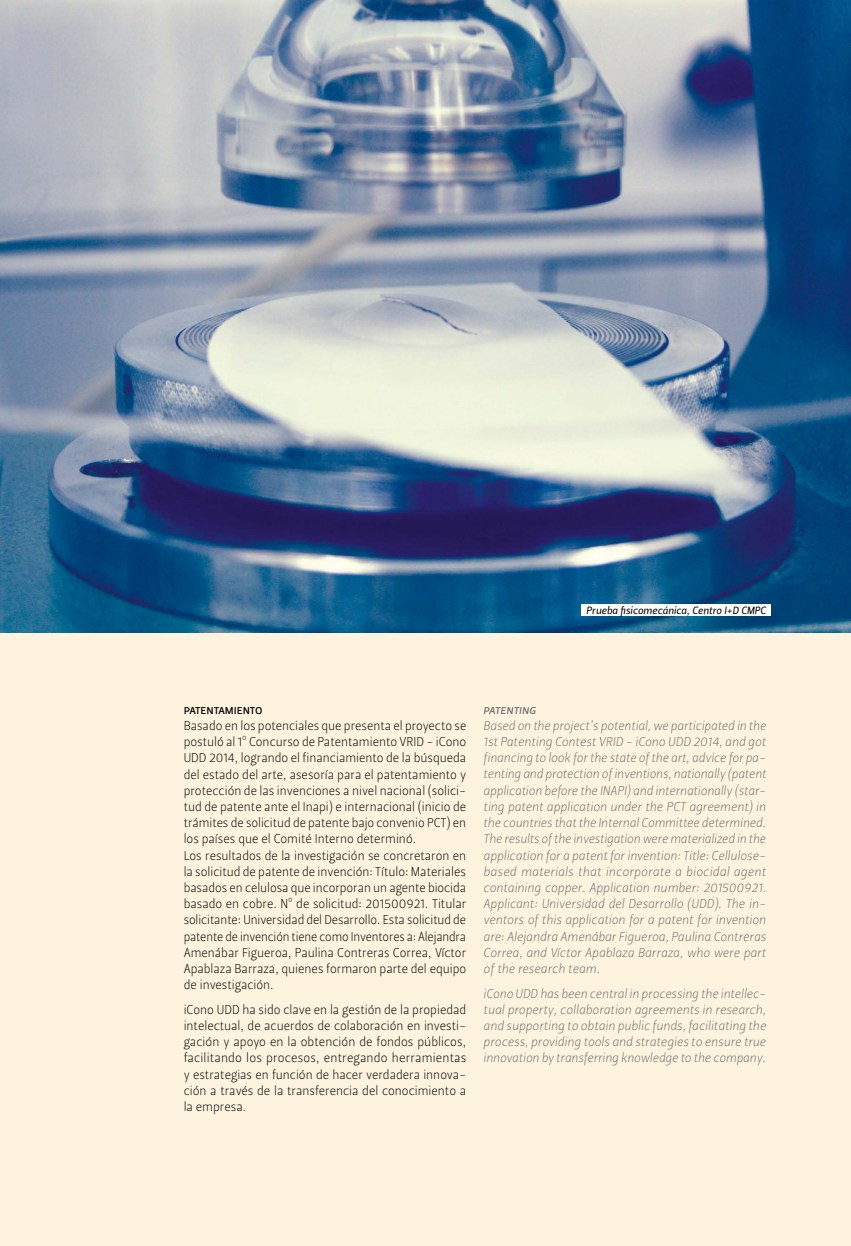
<style>
.page{position:relative;width:851px;height:1246px;background:#fff}
.page>*{position:absolute;margin:0;border:0;box-sizing:border-box;transform-origin:0 0}
.t1{font:12.75px/16.2px "Leitura Sans Grot 1";color:#000}
.t2{font:12.75px/16.2px "Leitura Sans Italic 1";color:#706f6f;text-align:justify}
.t3{font:12.75px "Leitura Sans Grot 2";color:#000}
.t4{font:12.75px "Leitura Sans Italic 2";color:#706f6f}
.t5{font:10.5px "Leitura Sans Italic 2";color:#000}
</style>
<div class="page">
<div style="left:0;top:633px;width:850px;height:613px;background:#fdf3df"></div>
<img style="left:0;top:0;width:850px;height:633px">
<div style="left:581px;top:604px;width:189px;height:12px;background:#fff"></div>
<p class="t5" style="left:586px;top:604px;width:181px">Prueba fisicomecánica, Centro I+D CMPC</p>
<p class="t3" style="left:184px;top:702px;width:80px">patentamiento</p>
<p class="t1" style="left:184px;top:718px;width:284px">Basado en los potenciales que presenta el proyecto se postuló al 1º Concurso de Patentamiento VRID - iCono UDD 2014, logrando el financiamiento de la búsqueda del estado del arte, asesoría para el patentamiento y protección de las invenciones a nivel nacional (solici&shy;tud de patente ante el Inapi) e internacional (inicio de trámites de solicitud de patente bajo convenio PCT) en los países que el Comité Interno determinó.<br>Los resultados de la investigación se concretaron en la solicitud de patente de invención: Título: Materiales basados en celulosa que incorporan un agente biocida basado en cobre. Nº de solicitud: 201500921. Titular solicitante: Universidad del Desarrollo. Esta solicitud de patente de invención tiene como Inventores a: Alejandra Amenábar Figueroa, Paulina Contreras Correa, Víctor Apablaza Barraza, quienes formaron parte del equipo de investigación.</p>
<p class="t1" style="left:184px;top:1001px;width:284px;text-align:justify">iCono UDD ha sido clave en la gestión de la propiedad intelectual, de acuerdos de colaboración en investi&shy;gación y apoyo en la obtención de fondos públicos, facilitando los procesos, entregando herramientas y estrategias en función de hacer verdadera innova&shy;ción a través de la transferencia del conocimiento a la empresa.</p>
<p class="t4" style="left:483px;top:702px;width:54px">patenting</p>
<p class="t2" style="left:483px;top:718px;width:284px">Based on the project’s potential, we participated in the 1st Patenting Contest VRID - iCono UDD 2014, and got financing to look for the state of the art, advice for pa&shy;tenting and protection of inventions, nationally (patent application before the INAPI) and internationally (star&shy;ting patent application under the PCT agreement) in the countries that the Internal Committee determined.<br>The results of the investigation were materialized in the application for a patent for invention: Title: Cellulose&shy;based materials that incorporate a biocidal agent containing copper. Application number: 201500921.<br>Applicant: Universidad del Desarrollo (UDD). The in&shy;ventors of this application for a patent for invention are: Alejandra Amenábar Figueroa, Paulina Contreras Correa, and Víctor Apablaza Barraza, who were part of the research team.</p>
<p class="t2" style="left:483px;top:985px;width:284px">iCono UDD has been central in processing the intellec&shy;tual property, collaboration agreements in research, and supporting to obtain public funds, facilitating the process, providing tools and strategies to ensure true innovation by transferring knowledge to the company.</p>
</div>
